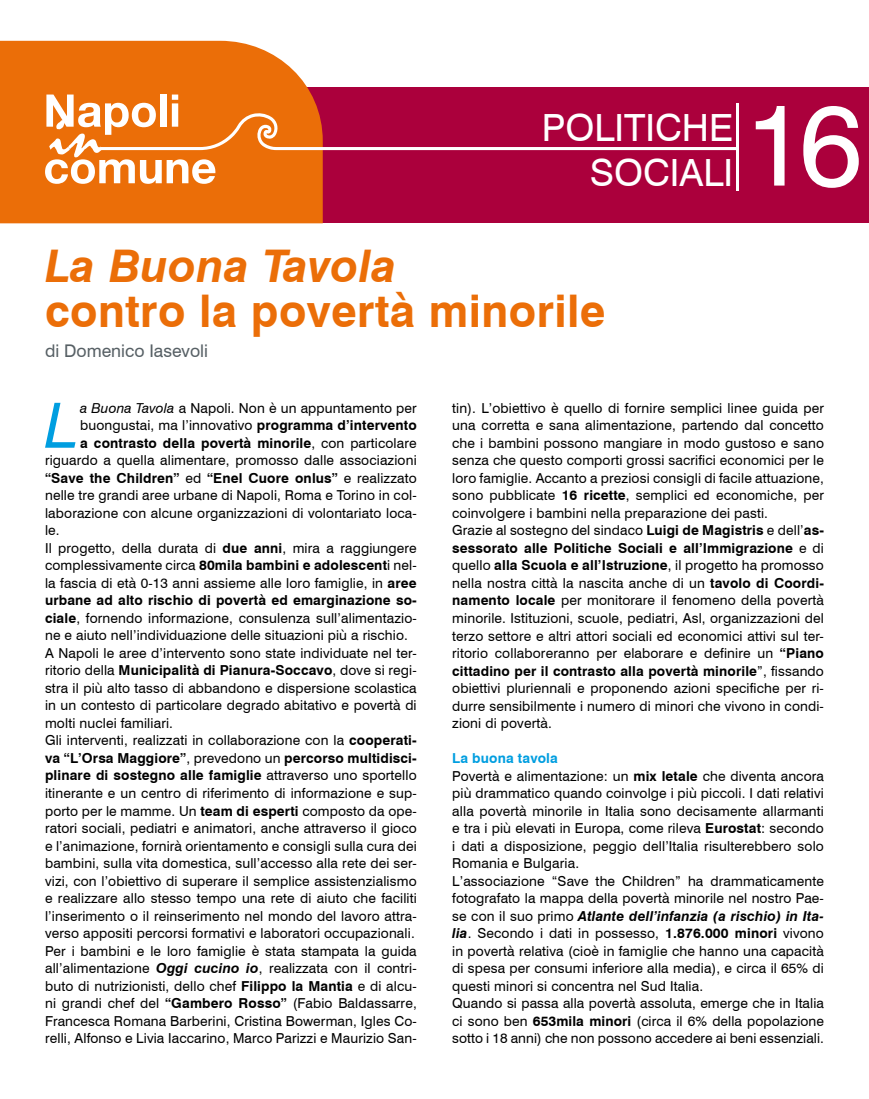
<style>
.page{position:relative;width:869px;height:1099px;background:#fff}
.page>*{position:absolute;margin:0;border:0;box-sizing:border-box;transform-origin:0 0}
.t1{font:113.75px "Swiss 721 BT";color:#fff}
.t2{font:italic 62.38px "Swiss 721 BT";color:#009ee0}
.t3{font:700 45px "Swiss 721 BT";color:#eb6e08}
.t4{font:italic 700 45px "Swiss 721 BT";letter-spacing:.01em;color:#eb6e08}
.t5{font:37.5px "Swiss 721 BT";color:#fff}
.t6{font:17.5px "Swiss 721 BT";color:#576065}
.t7{font:13.75px/17.5px "Swiss 721 BT";letter-spacing:.01em;color:#000}
.t8{font:700 13.75px "Swiss 721 BT";letter-spacing:.01em;color:#000}
.s1{font-style:italic}
.s2{font-weight:700}
.s3{font-weight:400}
.s4{font-weight:700;font-style:italic}
.s5{font-weight:700;color:#009ee0}
</style>
<div class="page">
<div style="left:0;top:87px;width:868px;height:136px;background:#ab003c"></div>
<div style="left:0;top:41px;width:322px;height:182px;background:#eb6e08"></div>
<hr style="left:735px;top:104px;width:3px;height:87px;background:#fff">
<svg style="left:45px;top:94px;width:694px;height:90px"></svg>
<h3 class="t5" style="left:541px;top:105px;width:22px">politiche</h3>
<h3 class="t5" style="left:589px;top:150px;width:21px">sociali</h3>
<h1 class="t1" style="left:744px;top:76px;width:118px">16</h1>
<h3 class="t4" style="left:45px;top:239px;width:353px">La Buona Tavola</h3>
<h3 class="t3" style="left:45px;top:284px;width:562px">contro la povertà minorile</h3>
<p class="t6" style="left:45px;top:340px;width:164px">di Domenico Iasevoli</p>
<h2 class="t2" style="left:45px;top:387px;width:36px">L</h2>
<p class="t7" style="left:80px;top:399px;width:338px"><span class="s1">a Buona Tavola</span> a Napoli. Non è un appuntamento per</p>
<p class="t7" style="left:80px;top:416px;width:338px">buongustai, ma l’innovativo <span class="s2">programma d’intervento</span></p>
<p class="t8" style="left:80px;top:434px;width:338px">a contrasto della povertà minorile<span class="s3">, con particolare</span></p>
<p class="t7" style="left:45px;top:451px;width:373px">riguardo a quella alimentare, promosso dalle associazioni</p>
<p class="t8" style="left:45px;top:469px;width:373px">“Save the Children” <span class="s3">ed</span> “Enel Cuore onlus” <span class="s3">e realizzato</span></p>
<p class="t7" style="left:45px;top:486px;width:373px">nelle tre grandi aree urbane di Napoli, Roma e Torino in col-</p>
<p class="t7" style="left:45px;top:504px;width:373px">laborazione con alcune organizzazioni di volontariato loca-</p>
<p class="t7" style="left:45px;top:521px;width:16px">le.</p>
<p class="t7" style="left:45px;top:539px;width:373px">Il progetto, della durata di <span class="s2">due anni</span>, mira a raggiungere</p>
<p class="t7" style="left:45px;top:556px;width:373px">complessivamente circa <span class="s2">80mila bambini e adolescent</span>i nel-</p>
<p class="t7" style="left:45px;top:574px;width:373px">la fascia di età 0-13 anni assieme alle loro famiglie, in <span class="s2">aree</span></p>
<p class="t8" style="left:45px;top:592px;width:373px">urbane ad alto rischio di povertà ed emarginazione so-</p>
<p class="t7" style="left:45px;top:609px;width:373px"><span class="s2">ciale</span>, fornendo informazione, consulenza sull’alimentazio-</p>
<p class="t7" style="left:45px;top:626px;width:364px">ne e aiuto nell’individuazione delle situazioni più a rischio.</p>
<p class="t7" style="left:45px;top:644px;width:373px">A Napoli le aree d’intervento sono state individuate nel ter-</p>
<p class="t8" style="left:45px;top:662px;width:373px"><span class="s3">ritorio della</span> Municipalità di Pianura-Soccavo<span class="s3">, dove si regi-</span></p>
<p class="t7" style="left:45px;top:679px;width:373px">stra il più alto tasso di abbandono e dispersione scolastica</p>
<p class="t7" style="left:45px;top:696px;width:373px">in un contesto di particolare degrado abitativo e povertà di</p>
<p class="t7" style="left:45px;top:714px;width:129px">molti nuclei familiari.</p>
<p class="t7" style="left:45px;top:731px;width:373px">Gli interventi, realizzati in collaborazione con la <span class="s2">cooperati-</span></p>
<p class="t8" style="left:45px;top:749px;width:373px">va “L’Orsa Maggiore”<span class="s3">, prevedono un</span> percorso multidisci-</p>
<p class="t8" style="left:45px;top:767px;width:373px">plinare di sostegno alle famiglie <span class="s3">attraverso uno sportello</span></p>
<p class="t7" style="left:45px;top:784px;width:373px">itinerante e un centro di riferimento di informazione e sup-</p>
<p class="t7" style="left:45px;top:801px;width:373px">porto per le mamme. Un <span class="s2">team di esperti</span> composto da ope-</p>
<p class="t7" style="left:45px;top:819px;width:373px">ratori sociali, pediatri e animatori, anche attraverso il gioco</p>
<p class="t7" style="left:45px;top:836px;width:373px">e l’animazione, fornirà orientamento e consigli sulla cura dei</p>
<p class="t7" style="left:45px;top:854px;width:373px">bambini, sulla vita domestica, sull’accesso alla rete dei ser-</p>
<p class="t7" style="left:45px;top:871px;width:373px">vizi, con l’obiettivo di superare il semplice assistenzialismo</p>
<p class="t7" style="left:45px;top:889px;width:373px">e realizzare allo stesso tempo una rete di aiuto che faciliti</p>
<p class="t7" style="left:45px;top:906px;width:373px">l’inserimento o il reinserimento nel mondo del lavoro attra-</p>
<p class="t7" style="left:45px;top:924px;width:371px">verso appositi percorsi formativi e laboratori occupazionali.</p>
<p class="t7" style="left:45px;top:941px;width:373px">Per i bambini e le loro famiglie è stata stampata la guida</p>
<p class="t7" style="left:45px;top:959px;width:373px">all’alimentazione <span class="s4">Oggi cucino io</span>, realizzata con il contri-</p>
<p class="t7" style="left:45px;top:976px;width:373px">buto di nutrizionisti, dello chef <span class="s2">Filippo la Mantia</span> e di alcu-</p>
<p class="t7" style="left:45px;top:994px;width:373px">ni grandi chef del <span class="s2">“Gambero Rosso”</span> (Fabio Baldassarre,</p>
<p class="t7" style="left:45px;top:1011px;width:373px">Francesca Romana Barberini, Cristina Bowerman, Igles Co-</p>
<p class="t7" style="left:45px;top:1029px;width:373px">relli, Alfonso e Livia Iaccarino, Marco Parizzi e Maurizio San-</p>
<p class="t7" style="left:452px;top:399px;width:373px">tin). L’obiettivo è quello di fornire semplici linee guida per una corretta e sana alimentazione, partendo dal concetto che i bambini possono mangiare in modo gustoso e sano senza che questo comporti grossi sacrifici economici per le loro famiglie. Accanto a preziosi consigli di facile attuazione, sono pubblicate <span class="s2">16 ricette</span>, semplici ed economiche, per coinvolgere i bambini nella preparazione dei pasti.<br>Grazie al sostegno del sindaco <span class="s2">Luigi de Magistris</span> e dell’<span class="s2">as&shy;sessorato alle Politiche Sociali e all’I mmigrazione</span> e di quello <span class="s2">alla Scuola e all’Istruzione</span>, il progetto ha promosso nella nostra città la nascita anche di un <span class="s2">tavolo di Coordi&shy;namento locale</span> per monitorare il fenomeno della povertà minorile. Istituzioni, scuole, pediatri, Asl, organizzazioni del terzo settore e altri attori sociali ed economici attivi sul ter&shy;ritorio collaboreranno per elaborare e definire un <span class="s2">“Piano cittadino per il contrasto alla povertà minorile</span>”, fissando obiettivi pluriennali e proponendo azioni specifiche per ri&shy;durre sensibilmente i numero di minori che vivono in condi&shy;zioni di povertà.</p>
<p class="t7" style="left:452px;top:749px;width:373px"><span class="s5">La buona tavola<br></span>Povertà e alimentazione: un <span class="s2">mix letale</span> che diventa ancora più drammatico quando coinvolge i più piccoli. I dati relativi alla povertà minorile in Italia sono decisamente allarmanti e tra i più elevati in Europa, come rileva <span class="s2">Eurostat</span>: secondo i dati a disposizione, peggio dell’Italia risulterebbero solo Romania e Bulgaria.<br>L’associazione “Save the Children” ha drammaticamente fotografato la mappa della povertà minorile nel nostro Pae&shy;se con il suo primo <span class="s4">Atlante dell’infanzia (a rischio) in Ita&shy;lia</span>. Secondo i dati in possesso, <span class="s2">1.876.000 minori</span> vivono in povertà relativa (cioè in famiglie che hanno una capacità di spesa per consumi inferiore alla media), e circa il 65% di questi minori si concentra nel Sud Italia.<br>Quando si passa alla povertà assoluta, emerge che in Italia ci sono ben <span class="s2">653mila minori</span> (circa il 6% della popolazione sotto i 18 anni) che non possono accedere ai beni essenziali.</p>
</div>
